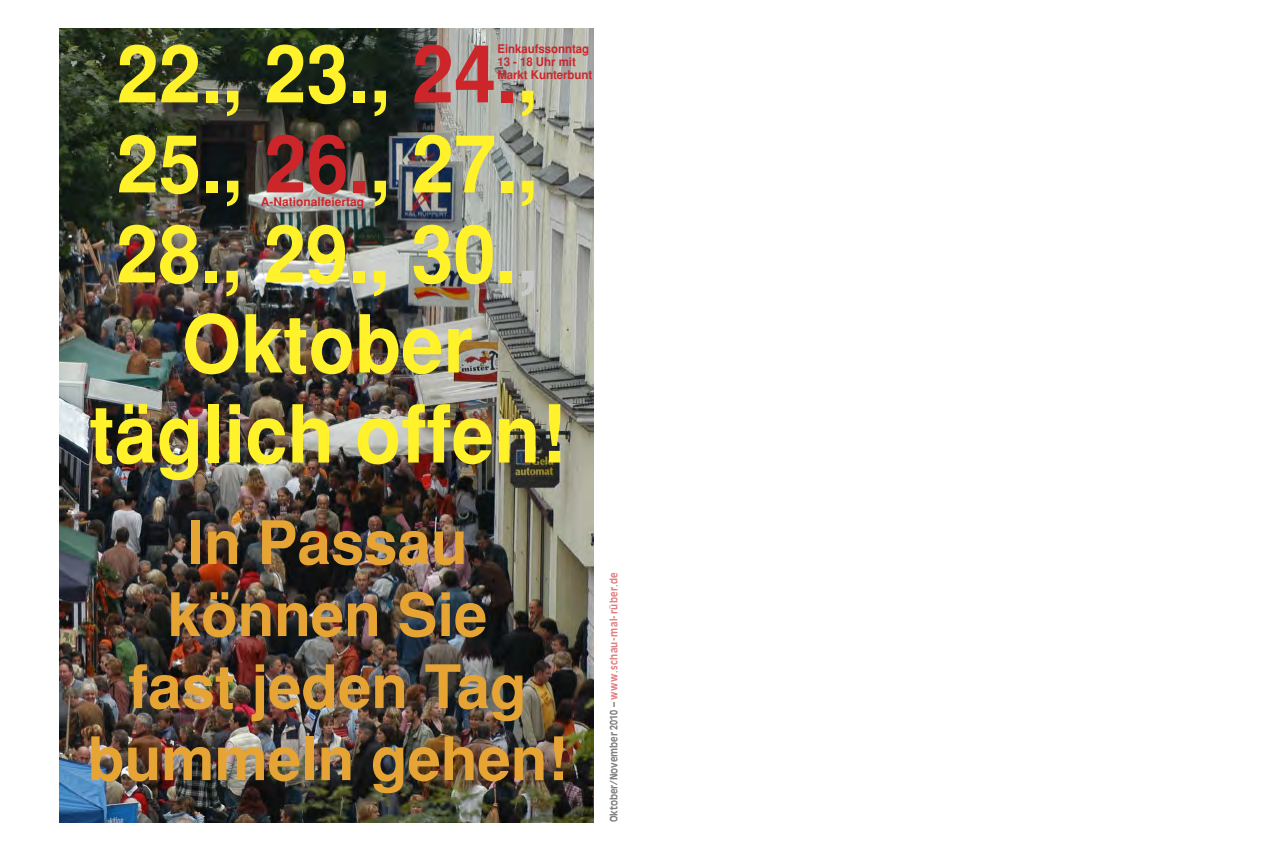
<style>
.page{position:relative;width:1276px;height:865px;background:#fff}
.page>*{position:absolute;margin:0;border:0;box-sizing:border-box;transform-origin:0 0}
.t1{font:700 80px/90px "Helvetica";color:#fff12a;text-align:center;scale:.95 1}
.t2{font:700 60px/72px "Helvetica";color:#e6a434;text-align:center}
.t3{font:700 12px/13px "Helvetica";color:#cc262b;scale:.95 1}
.t4{font:700 12px "Helvetica";color:#cc262b}
.t5{font:700 10px "Antique Olive";color:#e07d80;scale:.9 1}
.s1{color:#cc262b}
.s2{color:#c9c9c9}
.s3{color:#7d7d7d}
</style>
<div class="page">
<img style="left:60px;top:28px;width:534px;height:794px">
<p class="t1" style="left:89px;top:30px;width:503px">22., 23., <span class="s1">24.</span>,<br>25., <span class="s1">26.</span>, 27.,<br>28., 29., 30.<span class="s2">,<br></span>Oktober täglich offen!</p>
<p class="t3" style="left:497px;top:43px;width:101px">Einkaufssonntag<br>13 - 18 Uhr mit<br>Markt Kunterbunt</p>
<p class="t4" style="left:261px;top:194px;width:105px">A-Nationalfeiertag</p>
<p class="t2" style="left:88px;top:507px;width:481px">In Passau können Sie<br>fast jeden Tag bummeln gehen!</p>
<p class="t5" style="left:609px;top:822px;width:279px;rotate:-90deg"><span class="s3">Oktober/November 2010 –</span> www.schau-mal-rüber.de</p>
</div>
